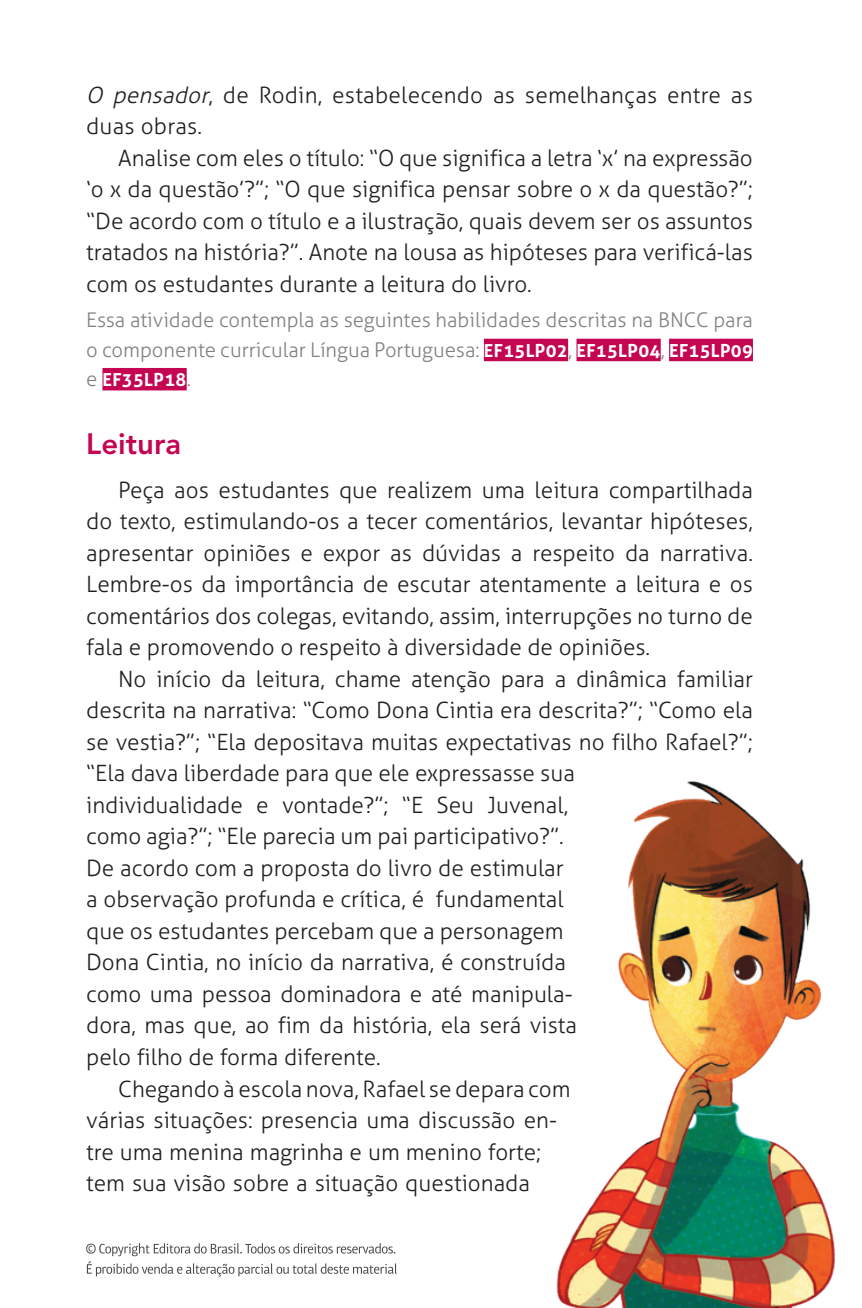
<style>
.page{position:relative;width:862px;height:1308px;background:#fff}
.page>*{position:absolute;margin:0;border:0;box-sizing:border-box;transform-origin:0 0}
.t1{font:800 29.25px "Avenir LT Std";color:#c30552}
.t2{font:300 22.5px/31.5px "Aller";color:#231f20;text-align:justify}
.t3{font:300 20.25px/29.2px "Aller";color:#808285}
.t4{font:700 18px "Aller";letter-spacing:.02em;color:#fff}
.s1{font-style:italic}
.s2{font-weight:700;font-size:18px;color:#fff}
.s3{font-weight:300;font-size:20.25px;color:#808285}
</style>
<div class="page">
<svg style="left:86px;top:1243px;width:310px;height:33px"></svg>
<div style="left:483px;top:339px;width:85px;height:22px;background:#c30552"></div>
<div style="left:576px;top:339px;width:84px;height:22px;background:#c30552"></div>
<div style="left:668px;top:339px;width:84px;height:22px;background:#c30552"></div>
<div style="left:102px;top:368px;width:84px;height:22px;background:#c30552"></div>
<img style="left:556px;top:781px;width:279px;height:526px">
<p class="t2" style="left:86px;top:79px;width:667px"><span class="s1">O pensador</span>, de Rodin, estabelecendo as semelhanças entre as duas obras.</p>
<p class="t2" style="left:86px;top:142px;width:668px;text-indent:32px">Analise com eles o título: “O que significa a letra ‘x’ na expressão ‘o x da questão’?”; “O que significa pensar sobre o x da questão?”; “De acordo com o título e a ilustração, quais devem ser os assuntos tratados na história?”. Anote na lousa as hipóteses para verificá-las com os estudantes durante a leitura do livro.</p>
<p class="t3" style="left:86px;top:306px;width:668px">Essa atividade contempla as seguintes habilidades descritas na BNCC para o componente curricular Língua Portuguesa: <span class="s2">EF15LP02</span>, <span class="s2">EF15LP04</span>, <span class="s2">EF15LP09</span></p>
<p class="t4" style="left:86px;top:368px;width:106px"><span class="s3">e</span> EF35LP18<span class="s3">.</span></p>
<h1 class="t1" style="left:86px;top:426px;width:96px">Leitura</h1>
<p class="t2" style="left:86px;top:474px;width:668px;text-indent:32px">Peça aos estudantes que realizem uma leitura compartilhada do texto, estimulando-os a tecer comentários, levantar hipóteses, apresentar opiniões e expor as dúvidas a respeito da narrativa.<br>Lembre-os da importância de escutar atentamente a leitura e os comentários dos colegas, evitando, assim, interrupções no turno de fala e promovendo o respeito à diversidade de opiniões.</p>
<p class="t2" style="left:118px;top:663px;width:636px">No início da leitura, chame atenção para a dinâmica familiar</p>
<p class="t2" style="left:86px;top:694px;width:668px">descrita na narrativa: “Como Dona Cintia era descrita?”; “Como ela</p>
<p class="t2" style="left:86px;top:726px;width:667px">se vestia?”; “Ela depositava muitas expectativas no filho Rafael?”;</p>
<p class="t2" style="left:86px;top:757px;width:490px">“Ela dava liberdade para que ele expressasse sua</p>
<p class="t2" style="left:86px;top:789px;width:483px">individualidade e vontade?”; “E Seu Juvenal,</p>
<p class="t2" style="left:86px;top:820px;width:478px">como agia?”; “Ele parecia um pai participativo?”.</p>
<p class="t2" style="left:86px;top:852px;width:479px">De acordo com a proposta do livro de estimular</p>
<p class="t2" style="left:86px;top:883px;width:478px">a observação profunda e crítica, é fundamental</p>
<p class="t2" style="left:86px;top:915px;width:478px">que os estudantes percebam que a personagem</p>
<p class="t2" style="left:86px;top:946px;width:481px">Dona Cintia, no início da narrativa, é construída</p>
<p class="t2" style="left:86px;top:978px;width:487px">como uma pessoa dominadora e até manipula-</p>
<p class="t2" style="left:86px;top:1009px;width:492px">dora, mas que, ao fim da história, ela será vista</p>
<p class="t2" style="left:86px;top:1041px;width:296px">pelo filho de forma diferente.</p>
<p class="t2" style="left:118px;top:1072px;width:453px">Chegando à escola nova, Rafael se depara com</p>
<p class="t2" style="left:86px;top:1104px;width:472px">várias situações: presencia uma discussão en-</p>
<p class="t2" style="left:86px;top:1135px;width:456px">tre uma menina magrinha e um menino forte;</p>
<p class="t2" style="left:86px;top:1167px;width:445px">tem sua visão sobre a situação questionada</p>
</div>
